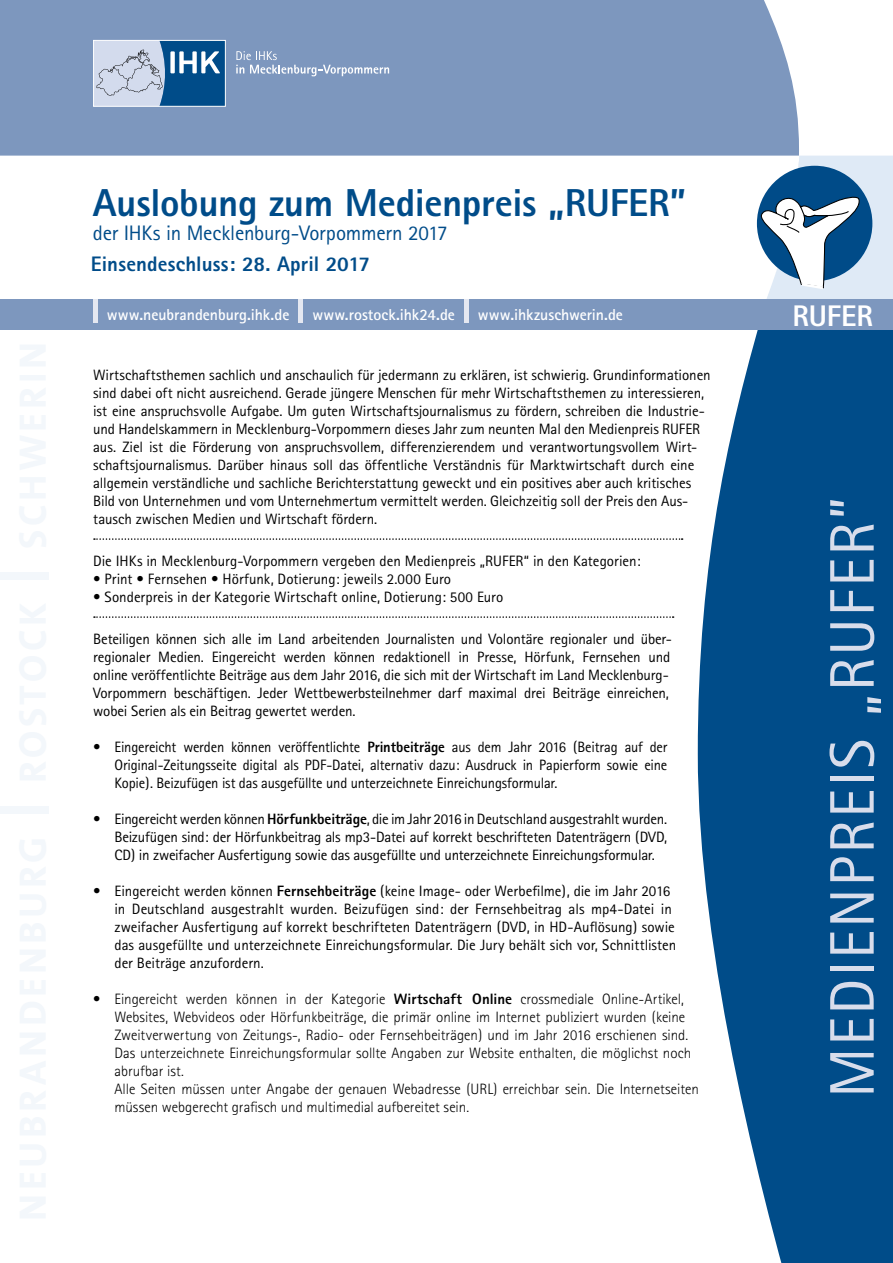
<style>
.page{position:relative;width:893px;height:1263px;background:#fff}
.page>*{position:absolute;margin:0;border:0;box-sizing:border-box;transform-origin:0 0}
.t1{font:63px "Rotis Sans Serif";letter-spacing:.03em;color:#d8ddeb}
.t2{font:800 39px "Rotis Sans Serif";letter-spacing:-.01em;color:#004c89}
.t3{font:800 29.85px "Rotis Sans Serif";letter-spacing:-.005em;color:#fff}
.t4{font:21px "Rotis Sans Serif";letter-spacing:-.01em;color:#004c89}
.t5{font:800 21px "Rotis Sans Serif";letter-spacing:.005em;color:#004c89}
.t6{font:700 15.9px "Rotis Sans Serif";color:#fff}
.t7{font:15px/18px "Rotis Sans Serif";letter-spacing:-.005em;color:#000;text-align:justify}
.t8{font:300 15px/18px "Rotis Sans Serif";letter-spacing:-.005em;color:#000}
.s1{font-weight:800}
</style>
<div class="page">
<div style="left:0;top:0;width:799px;height:156px;background:#7d97be"></div>
<svg style="left:698px;top:330px;width:195px;height:933px;fill:#004c89"></svg>
<div style="left:0;top:573px;width:49px;height:7px;background:#f3f7fb"></div>
<div style="left:0;top:806px;width:49px;height:8px;background:#f3f7fb"></div>
<div style="left:0;top:299px;width:893px;height:31px;background:#7d97be"></div>
<div style="left:93px;top:299px;width:5px;height:24px;background:#e5e8f1"></div>
<hr style="left:299px;top:299px;width:4px;height:24px;background:#e5e8f1">
<hr style="left:464px;top:299px;width:4px;height:24px;background:#e5e8f1">
<svg style="left:761px;top:156px;width:132px;height:143px"></svg>
<svg style="left:236px;top:51px;width:153px;height:25px;background:#90a6c7"></svg>
<svg style="left:95px;top:42px;width:129px;height:63px;background:#7b9dbf"></svg>
<div style="left:93px;top:40px;width:133px;height:67px;border:1px solid #fff"></div>
<svg style="left:94px;top:538px;width:589px;height:2px"></svg>
<svg style="left:94px;top:616px;width:580px;height:2px"></svg>
<h2 class="t2" style="left:93px;top:178px;width:595px">Auslobung zum Medienpreis „RUFER”</h2>
<h3 class="t4" style="left:93px;top:221px;width:356px">der IHKs in Mecklenburg-Vorpommern 2017</h3>
<h3 class="t5" style="left:91px;top:250px;width:281px">Einsendeschluss: 28. April 2017</h3>
<p class="t6" style="left:107px;top:304px;width:184px">www.neubrandenburg.ihk.de</p>
<p class="t6" style="left:312px;top:304px;width:144px">www.rostock.ihk24.de</p>
<p class="t6" style="left:478px;top:304px;width:147px">www.ihkzuschwerin.de</p>
<h3 class="t3" style="left:792px;top:297px;width:82px">RUFER</h3>
<p class="t7" style="left:93px;top:366px;width:619px;text-align:left">Wirtschaftsthemen sachlich und anschaulich für jedermann zu erklären, ist schwierig. Grundinformationen sind dabei oft nicht ausreichend. Gerade jüngere Menschen für mehr Wirtschaftsthemen zu interessieren, ist eine anspruchsvolle Aufgabe. Um guten Wirtschaftsjournalismus zu fördern, schreiben die Industrie&shy;und Handelskammern in Mecklenburg-Vorpommern dieses Jahr zum neunten Mal den Medienpreis RUFER aus. Ziel ist die Förderung von anspruchsvollem, differenzierendem und verantwortungsvollem Wirt&shy;schaftsjournalismus. Darüber hinaus soll das öffentliche Verständnis für Marktwirtschaft durch eine allgemein verständliche und sachliche Berichterstattung geweckt und ein positives aber auch kritisches Bild von Unternehmen und vom Unternehmertum vermittelt werden. Gleichzeitig soll der Preis den Aus&shy;tausch zwischen Medien und Wirtschaft fördern.</p>
<p class="t7" style="left:93px;top:552px;width:549px">Die IHKs in Mecklenburg-Vorpommern vergeben den Medienpreis „RUFER“ in den Kategorien:</p>
<p class="t7" style="left:93px;top:570px;width:359px">• Print • Fernsehen • Hörfunk, Dotierung: jeweils 2.000 Euro</p>
<p class="t7" style="left:93px;top:588px;width:412px">• Sonderpreis in der Kategorie Wirtschaft online, Dotierung: 500 Euro</p>
<p class="t7" style="left:93px;top:630px;width:579px">Beteiligen können sich alle im Land arbeitenden Journalisten und Volontäre regionaler und über&shy;regionaler Medien. Eingereicht werden können redaktionell in Presse, Hörfunk, Fernsehen und online veröffentlichte Beiträge aus dem Jahr 2016, die sich mit der Wirtschaft im Land Mecklenburg-Vorpommern beschäftigen. Jeder Wettbewerbsteilnehmer darf maximal drei Beiträge einreichen, wobei Serien als ein Beitrag gewertet werden.</p>
<p class="t7" style="left:114px;top:738px;width:554px;text-indent:-21px">• Eingereicht werden können veröffentlichte <span class="s1">Printbeiträge</span> aus dem Jahr 2016 (Beitrag auf der Original-Zeitungsseite digital als PDF-Datei, alternativ dazu: Ausdruck in Papierform sowie eine Kopie). Beizufügen ist das ausgefüllte und unterzeichnete Einreichungsformular.</p>
<p class="t7" style="left:114px;top:810px;width:554px;text-indent:-21px">• Eingereicht werden können <span class="s1">Hörfunkbeiträge</span>, die im Jahr 2016 in Deutschland ausgestrahlt wurden.<br>Beizufügen sind: der Hörfunkbeitrag als mp3-Datei auf korrekt beschrifteten Datenträgern (DVD, CD) in zweifacher Ausfertigung sowie das ausgefüllte und unterzeichnete Einreichungsformular.</p>
<p class="t7" style="left:114px;top:882px;width:563px;text-align:left;text-indent:-21px">• Eingereicht werden können <span class="s1">Fernsehbeiträge</span> (keine Image- oder Werbefilme), die im Jahr 2016 in Deutschland ausgestrahlt wurden. Beizufügen sind: der Fernsehbeitrag als mp4-Datei in zweifacher Ausfertigung auf korrekt beschrifteten Datenträgern (DVD, in HD-Auflösung) sowie das ausgefüllte und unterzeichnete Einreichungsformular. Die Jury behält sich vor, Schnittlisten der Beiträge anzufordern.</p>
<p class="t8" style="left:114px;top:990px;width:586px;text-indent:-21px">• Eingereicht werden können in der Kategorie <span class="s1">Wirtschaft Online</span> crossmediale Online-Artikel, Websites, Webvideos oder Hörfunkbeiträge, die primär online im Internet publiziert wurden (keine Zweitverwertung von Zeitungs-, Radio- oder Fernsehbeiträgen) und im Jahr 2016 erschienen sind.<br>Das unterzeichnete Einreichungsformular sollte Angaben zur Website enthalten, die möglichst noch abrufbar ist.<br>Alle Seiten müssen unter Angabe der genauen Webadresse (URL) erreichbar sein. Die Internetseiten müssen webgerecht grafisch und multimedial aufbereitet sein.</p>
<h1 class="t1" style="left:815px;top:1098px;width:602px;rotate:-90deg">MEDIENPREIS „RUFER”</h1>
</div>
